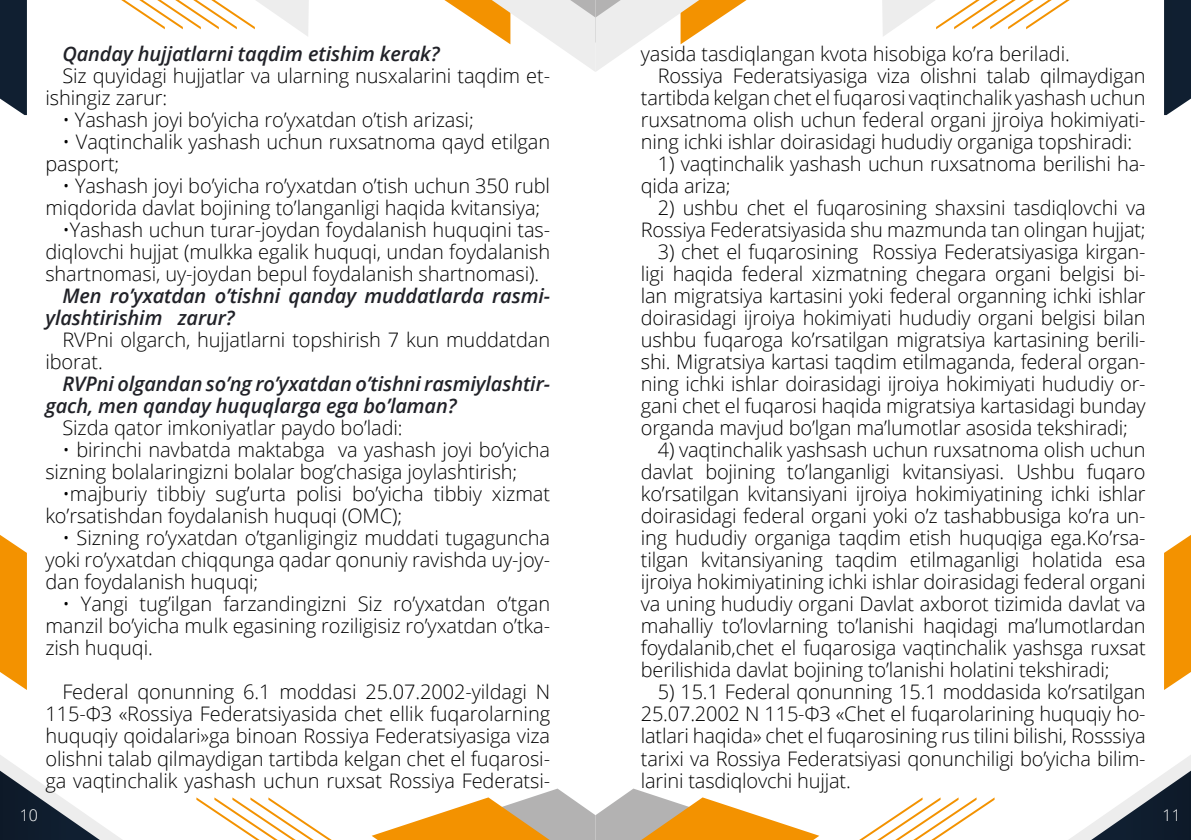
<style>
.page{position:relative;width:1191px;height:840px;background:#fff}
.page>*{position:absolute;margin:0;border:0;box-sizing:border-box;transform-origin:0 0}
.t1{font:300 20px/22px "Open Sans";letter-spacing:-.005em;color:#000}
.t2{font:italic 600 20px/22px "Open Sans";letter-spacing:-.005em;color:#212228}
.t3{font:300 16px "Open Sans";color:#fff}
</style>
<div class="page">
<svg style="left:1070px;top:755px;width:121px;height:84px"></svg>
<svg style="left:1164px;top:535px;width:27px;height:154px;background:#f49e1c"></svg>
<svg style="left:0;top:755px;width:121px;height:84px"></svg>
<svg style="left:0;top:535px;width:27px;height:154px;background:#f49e1c"></svg>
<svg style="left:196px;top:788px;width:798px;height:51px"></svg>
<svg style="left:1164px;top:0;width:27px;height:115px;background:#1f2d3e"></svg>
<svg style="left:882px;top:0;width:188px;height:36px"></svg>
<svg style="left:444px;top:0;width:303px;height:72px"></svg>
<svg style="left:0;top:0;width:27px;height:115px;background:#1f2d3e"></svg>
<svg style="left:121px;top:0;width:188px;height:36px"></svg>
<p class="t2" style="left:62px;top:42px;width:379px">Qanday hujjatlarni taqdim etishim kerak?</p>
<p class="t1" style="left:45px;top:64px;width:506px;text-indent:17px">Siz quyidagi hujjatlar va ularning nusxalarini taqdim et&shy;ishingiz zarur:</p>
<p class="t1" style="left:62px;top:108px;width:413px">• Yashash joyi bo’yicha ro’yxatdan o’tish arizasi;</p>
<p class="t1" style="left:45px;top:130px;width:506px;text-indent:17px">• Vaqtinchalik yashash uchun ruxsatnoma qayd etilgan pasport;</p>
<p class="t1" style="left:45px;top:174px;width:506px;text-indent:17px">• Yashash joyi bo’yicha ro’yxatdan o’tish uchun 350 rubl miqdorida davlat bojining to’langanligi haqida kvitansiya;</p>
<p class="t1" style="left:45px;top:218px;width:506px;text-align:justify;text-indent:17px">•Yashash uchun turar-joydan foydalanish huquqini tas&shy;diqlovchi hujjat (mulkka egalik huquqi, undan foydalanish shartnomasi, uy-joydan bepul foydalanish shartnomasi).</p>
<p class="t2" style="left:45px;top:284px;width:506px;text-indent:17px">Men ro’yxatdan o’tishni qanday muddatlarda rasmi&shy;ylashtirishim zarur?</p>
<p class="t1" style="left:45px;top:328px;width:506px;text-indent:17px">RVPni olgarch, hujjatlarni topshirish 7 kun muddatdan iborat.</p>
<p class="t2" style="left:45px;top:372px;width:506px;text-indent:17px">RVPni olgandan so’ng ro’yxatdan o’tishni rasmiylashtir&shy;gach, men qanday huquqlarga ega bo’laman?</p>
<p class="t1" style="left:62px;top:416px;width:342px">Sizda qator imkoniyatlar paydo bo’ladi:</p>
<p class="t1" style="left:45px;top:438px;width:506px;text-indent:17px">• birinchi navbatda maktabga va yashash joyi bo’yicha sizning bolalaringizni bolalаr bog’chasiga joylashtirish;</p>
<p class="t1" style="left:45px;top:482px;width:506px;text-indent:17px">•majburiy tibbiy sug’urta polisi bo’yicha tibbiy xizmat ko’rsatishdan foydalanish huquqi (ОМС);</p>
<p class="t1" style="left:45px;top:526px;width:506px;text-align:justify;text-indent:17px">• Sizning ro’yxatdan o’tganligingiz muddati tugaguncha yoki ro’yxatdan chiqqunga qadar qonuniy ravishda uy-joy&shy;dan foydalanish huquqi;</p>
<p class="t1" style="left:45px;top:592px;width:506px;text-align:justify;text-indent:17px">• Yangi tug’ilgan farzandingizni Siz ro’yxatdan o’tgan manzil bo’yicha mulk egasining roziligisiz ro’yxatdan o’tka&shy;zish huquqi.</p>
<p class="t1" style="left:45px;top:680px;width:506px;text-align:justify;text-indent:17px">Federal qonunning 6.1 moddasi 25.07.2002-yildagi N 115-ФЗ «Rossiya Federatsiyasida chet ellik fuqarolarning huquqiy qoidalari»ga binoan Rossiya Federatsiyasiga viza olishni talab qilmaydigan tartibda kelgan chet el fuqarosi&shy;ga vaqtinchalik yashash uchun ruxsat Rossiya Federatsi-</p>
<p class="t1" style="left:641px;top:42px;width:430px">yasida tasdiqlangan kvota hisobiga ko’ra beriladi.</p>
<p class="t1" style="left:658px;top:64px;width:489px">Rossiya Federatsiyasiga viza olishni talab qilmaydigan</p>
<p class="t1" style="left:641px;top:86px;width:506px">tartibda kelgan chet el fuqarosi vaqtinchalik yashash uchun</p>
<p class="t1" style="left:641px;top:108px;width:506px">ruxsatnoma olish uchun federal organi jjroiya hokimiyati-</p>
<p class="t1" style="left:641px;top:130px;width:493px">ning ichki ishlar doirasidagi hududiy organiga topshiradi:</p>
<p class="t1" style="left:641px;top:152px;width:506px;text-indent:17px">1) vaqtinchalik yashash uchun ruxsatnomа berilishi ha&shy;qida ariza;</p>
<p class="t1" style="left:641px;top:196px;width:506px;text-align:right">2) ushbu chet el fuqarosining shaxsini tasdiqlovchi va<br>Rossiya Federatsiyasida shu mazmunda tan olingan hujjat;</p>
<p class="t1" style="left:641px;top:240px;width:506px;text-align:justify;text-indent:17px">3) chet el fuqarosining Rossiya Federatsiyasiga kirgan&shy;ligi haqida federal xizmatning chegara organi belgisi bi&shy;lan migratsiya kartasini yoki federal organning ichki ishlar doirasidagi ijroiya hokimiyati hududiy organi belgisi bilan ushbu fuqaroga ko’rsatilgan migratsiya kartasining berili&shy;shi. Migratsiya kartasi taqdim etilmaganda, federal organ&shy;ning ichki ishlar doirasidagi ijroiya hokimiyati hududiy or&shy;gani chet el fuqarosi haqida migratsiya kartasidagi bunday organda mavjud bo’lgan ma’lumotlar asosida tekshiradi;</p>
<p class="t1" style="left:641px;top:438px;width:506px;text-align:justify;text-indent:17px">4) vaqtinchalik yashsash uchun ruxsatnoma olish uchun davlat bojining to’langanligi kvitansiyasi. Ushbu fuqaro ko’rsatilgan kvitansiyani ijroiya hokimiyatining ichki ishlar doirasidagi federal organi yoki o’z tashabbusiga ko’ra un&shy;ing hududiy organiga taqdim etish huquqiga ega.Ko’rsa&shy;tilgan kvitansiyaning taqdim etilmaganligi holatida esa ijroiya hokimiyatining ichki ishlar doirasidagi federal organi va uning hududiy organi Davlat axborot tizimida davlat va mahalliy to’lovlarning to’lanishi haqidagi ma’lumotlardan foydalanib,chet el fuqarosiga vaqtinchalik yashsga ruxsat berilishida davlat bojining to’lanishi holatini tekshiradi;</p>
<p class="t1" style="left:641px;top:680px;width:506px;text-align:justify;text-indent:17px">5) 15.1 Federal qonunning 15.1 moddasida ko’rsatilgan 25.07.2002 N 115-ФЗ «Chet el fuqarolarining huquqiy ho&shy;latlari haqida» chet el fuqarosining rus tilini bilishi, Rosssiya tarixi va Rossiya Federatsiyasi qonunchiligi bo’yicha bilim&shy;larini tasdiqlovchi hujjat.</p>
<p class="t3" style="left:20px;top:803px;width:20px">10</p>
<p class="t3" style="left:1162px;top:803px;width:20px">11</p>
</div>
